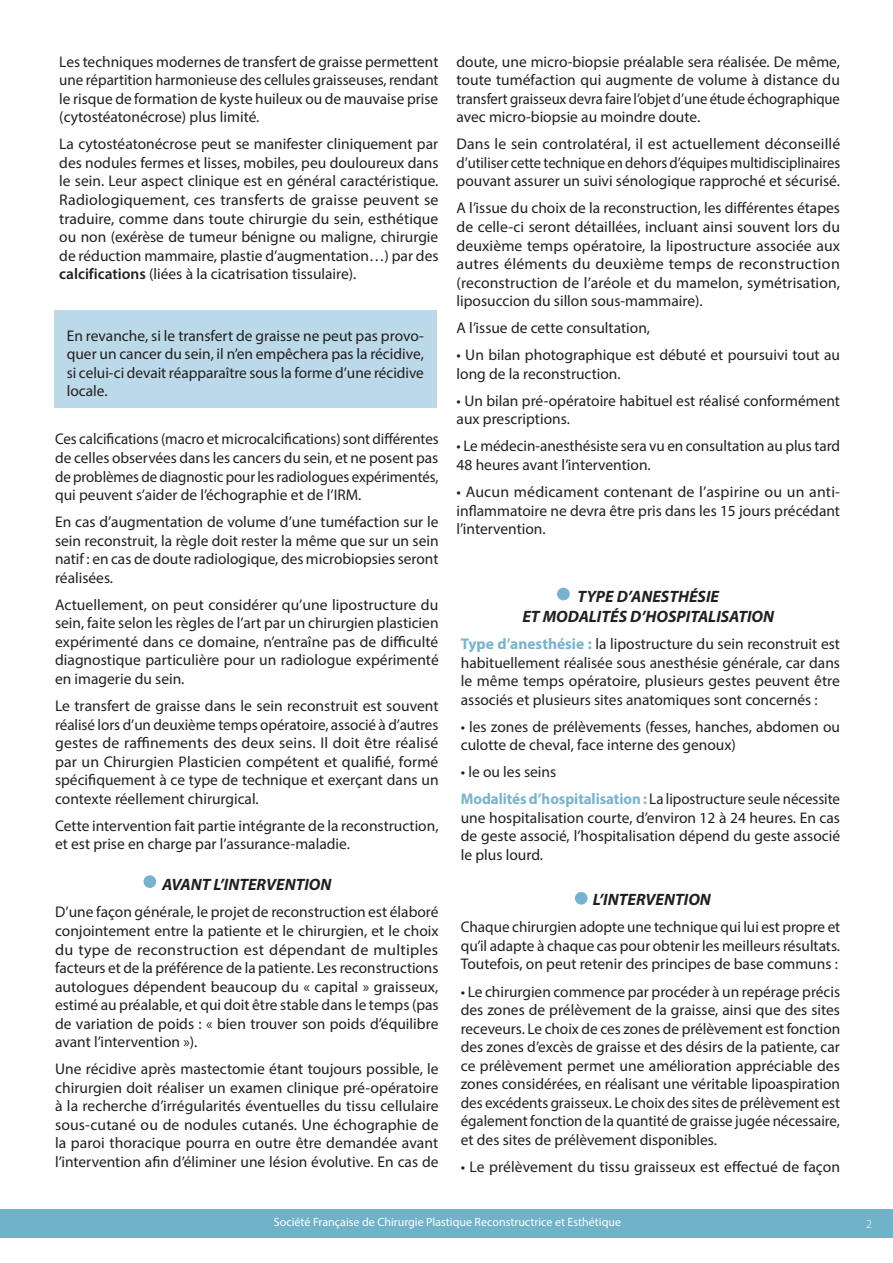
<style>
.page{position:relative;width:893px;height:1263px;background:#fff}
.page>*{position:absolute;margin:0;border:0;box-sizing:border-box;transform-origin:0 0}
.t1{font:italic 700 16.5px/19.8px "Myriad Pro";color:#231f20;text-align:center}
.t2{font:15.45px/18.6px "Myriad Pro";color:#231f20;text-align:justify}
.t3{font:12px "Myriad Pro";color:#fff}
.t4{font:300 12px "Myriad Pro";color:#fff}
.s1{font-weight:600}
.s2{font-weight:700;color:#77b3d0}
</style>
<div class="page">
<div style="left:0;top:1209px;width:893px;height:28px;background:#70b2c8"></div>
<div style="left:575px;top:892px;width:13px;height:13px;background:#77b3d0;border-radius:50%"></div>
<div style="left:144px;top:875px;width:12px;height:13px;background:#77b3d0;border-radius:50%"></div>
<div style="left:54px;top:310px;width:383px;height:98px;background:#bbd9e8"></div>
<div style="left:557px;top:588px;width:13px;height:12px;background:#77b3d0;border-radius:50%"></div>
<p class="t2" style="left:59px;top:52px;width:381px">Les techniques modernes de transfert de graisse permettent une répartition harmonieuse des cellules graisseuses, rendant le risque de formation de kyste huileux ou de mauvaise prise (cytostéatonécrose) plus limité.</p>
<p class="t2" style="left:59px;top:135px;width:381px">La cytostéatonécrose peut se manifester cliniquement par des nodules fermes et lisses, mobiles, peu douloureux dans le sein. Leur aspect clinique est en général caractéristique.<br>Radiologiquement, ces transferts de graisse peuvent se traduire, comme dans toute chirurgie du sein, esthétique ou non (exérèse de tumeur bénigne ou maligne, chirurgie de réduction mammaire, plastie d’augmentation…) par des <span class="s1">calcifications</span> (liées à la cicatrisation tissulaire).</p>
<p class="t2" style="left:67px;top:326px;width:359px">En revanche, si le transfert de graisse ne peut pas provo&shy;quer un cancer du sein, il n’en empêchera pas la récidive, si celui-ci devait réapparaître sous la forme d’une récidive locale.</p>
<p class="t2" style="left:55px;top:430px;width:385px">Ces calcifications (macro et microcalcifications) sont différentes de celles observées dans les cancers du sein, et ne posent pas de problèmes de diagnostic pour les radiologues expérimentés, qui peuvent s’aider de l’échographie et de l’IRM.</p>
<p class="t2" style="left:55px;top:512px;width:385px">En cas d’augmentation de volume d’une tuméfaction sur le sein reconstruit, la règle doit rester la même que sur un sein natif : en cas de doute radiologique, des microbiopsies seront réalisées.</p>
<p class="t2" style="left:55px;top:595px;width:385px">Actuellement, on peut considérer qu’une lipostructure du sein, faite selon les règles de l’art par un chirurgien plasticien expérimenté dans ce domaine, n’entraîne pas de difficulté diagnostique particulière pour un radiologue expérimenté en imagerie du sein.</p>
<p class="t2" style="left:55px;top:696px;width:385px">Le transfert de graisse dans le sein reconstruit est souvent réalisé lors d’un deuxième temps opératoire, associé à d’autres gestes de raffinements des deux seins. Il doit être réalisé par un Chirurgien Plasticien compétent et qualifié, formé spécifiquement à ce type de technique et exerçant dans un contexte réellement chirurgical.</p>
<p class="t2" style="left:55px;top:816px;width:385px">Cette intervention fait partie intégrante de la reconstruction, et est prise en charge par l’assurance-maladie.</p>
<p class="t1" style="left:162px;top:874px;width:171px">AVANT L’INTERVENTION</p>
<p class="t2" style="left:55px;top:903px;width:385px">D’une façon générale, le projet de reconstruction est élaboré conjointement entre la patiente et le chirurgien, et le choix du type de reconstruction est dépendant de multiples facteurs et de la préférence de la patiente. Les reconstructions autologues dépendent beaucoup du « capital » graisseux, estimé au préalable, et qui doit être stable dans le temps (pas de variation de poids : « bien trouver son poids d’équilibre avant l’intervention »).</p>
<p class="t2" style="left:55px;top:1059px;width:385px">Une récidive après mastectomie étant toujours possible, le chirurgien doit réaliser un examen clinique pré-opératoire à la recherche d’irrégularités éventuelles du tissu cellulaire sous-cutané ou de nodules cutanés. Une échographie de la paroi thoracique pourra en outre être demandée avant l’intervention afin d’éliminer une lésion évolutive. En cas de</p>
<p class="t2" style="left:457px;top:52px;width:385px">doute, une micro-biopsie préalable sera réalisée. De même, toute tuméfaction qui augmente de volume à distance du transfert graisseux devra faire l’objet d’une étude échographique avec micro-biopsie au moindre doute.</p>
<p class="t2" style="left:457px;top:135px;width:385px">Dans le sein controlatéral, il est actuellement déconseillé d’utiliser cette technique en dehors d’équipes multidisciplinaires pouvant assurer un suivi sénologique rapproché et sécurisé.</p>
<p class="t2" style="left:457px;top:199px;width:385px">A l’issue du choix de la reconstruction, les différentes étapes de celle-ci seront détaillées, incluant ainsi souvent lors du deuxième temps opératoire, la lipostructure associée aux autres éléments du deuxième temps de reconstruction (reconstruction de l’aréole et du mamelon, symétrisation, liposuccion du sillon sous-mammaire).</p>
<p class="t2" style="left:457px;top:318px;width:195px">A l’issue de cette consultation,</p>
<p class="t2" style="left:457px;top:346px;width:385px">• Un bilan photographique est débuté et poursuivi tout au long de la reconstruction.</p>
<p class="t2" style="left:457px;top:391px;width:385px">• Un bilan pré-opératoire habituel est réalisé conformément aux prescriptions.</p>
<p class="t2" style="left:457px;top:437px;width:385px">• Le médecin-anesthésiste sera vu en consultation au plus tard<br>48 heures avant l’intervention.</p>
<p class="t2" style="left:457px;top:482px;width:385px">• Aucun médicament contenant de l’aspirine ou un anti&shy;inflammatoire ne devra être pris dans les 15 jours précédant l’intervention.</p>
<p class="t1" style="left:522px;top:586px;width:253px">TYPE D’ANESTHÉSIE<br>ET MODALITÉS D’HOSPITALISATION</p>
<p class="t2" style="left:461px;top:634px;width:381px"><span class="s2">Type d’anesthésie :</span> la lipostructure du sein reconstruit est habituellement réalisée sous anesthésie générale, car dans le même temps opératoire, plusieurs gestes peuvent être associés et plusieurs sites anatomiques sont concernés :</p>
<p class="t2" style="left:461px;top:717px;width:381px">• les zones de prélèvements (fesses, hanches, abdomen ou culotte de cheval, face interne des genoux)</p>
<p class="t2" style="left:461px;top:758px;width:381px;line-height:27px">• le ou les seins<br><span class="s2">Modalités d’hospitalisation :</span> La lipostructure seule nécessite</p>
<p class="t2" style="left:461px;top:808px;width:381px">une hospitalisation courte, d’environ 12 à 24 heures. En cas de geste associé, l’hospitalisation dépend du geste associé le plus lourd.</p>
<p class="t1" style="left:593px;top:889px;width:119px">L’INTERVENTION</p>
<p class="t2" style="left:461px;top:918px;width:381px">Chaque chirurgien adopte une technique qui lui est propre et qu’il adapte à chaque cas pour obtenir les meilleurs résultats.<br>Toutefois, on peut retenir des principes de base communs :</p>
<p class="t2" style="left:461px;top:982px;width:381px">• Le chirurgien commence par procéder à un repérage précis des zones de prélèvement de la graisse, ainsi que des sites receveurs. Le choix de ces zones de prélèvement est fonction des zones d’excès de graisse et des désirs de la patiente, car ce prélèvement permet une amélioration appréciable des zones considérées, en réalisant une véritable lipoaspiration des excédents graisseux. Le choix des sites de prélèvement est également fonction de la quantité de graisse jugée nécessaire, et des sites de prélèvement disponibles.</p>
<p class="t2" style="left:461px;top:1157px;width:381px">• Le prélèvement du tissu graisseux est effectué de façon</p>
<p class="t3" style="left:274px;top:1215px;width:349px">Société Française de Chirurgie Plastique Reconstructrice et Esthétique</p>
<p class="t4" style="left:866px;top:1217px;width:7px">2</p>
</div>
